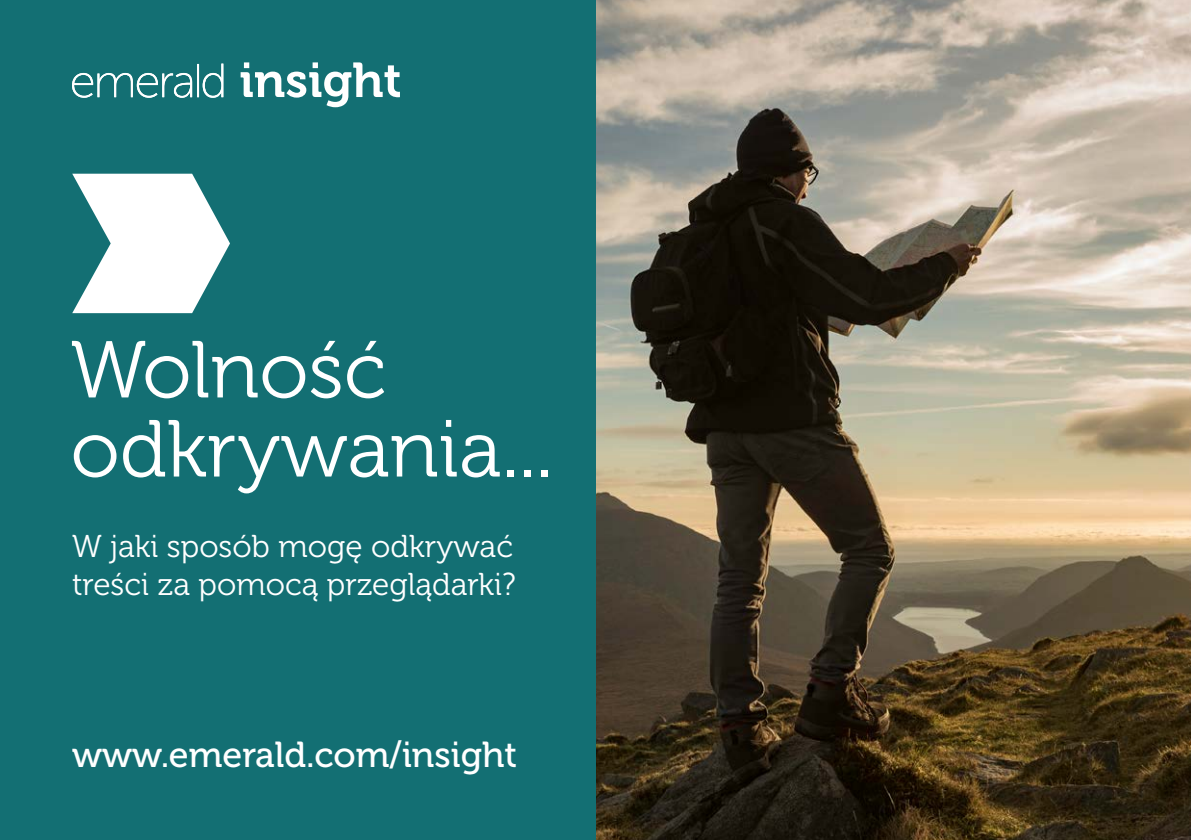
<style>
.page{position:relative;width:1191px;height:840px;background:#fff}
.page>*{position:absolute;margin:0;border:0;box-sizing:border-box;transform-origin:0 0}
.t1{font:80.4px/79px "Museo 300";color:#fff}
.t2{font:36px "Museo 500";color:#fff}
.t3{font:31.6px/37.8px "Museo 300";color:#fff}
</style>
<div class="page">
<img style="left:595px;top:0;width:596px;height:839px">
<div style="left:0;top:0;width:595px;height:839px;background:#136f73"></div>
<svg style="left:72px;top:62px;width:328px;height:45px"></svg>
<svg style="left:72px;top:174px;width:158px;height:139px"></svg>
<p class="t1" style="left:71px;top:332px;width:484px">Wolność odkrywania...</p>
<p class="t3" style="left:72px;top:527px;width:445px">W jaki sposób mogę odkrywać treści za pomocą przeglądarki?</p>
<p class="t2" style="left:72px;top:734px;width:447px">www.emerald.com/insight</p>
</div>
